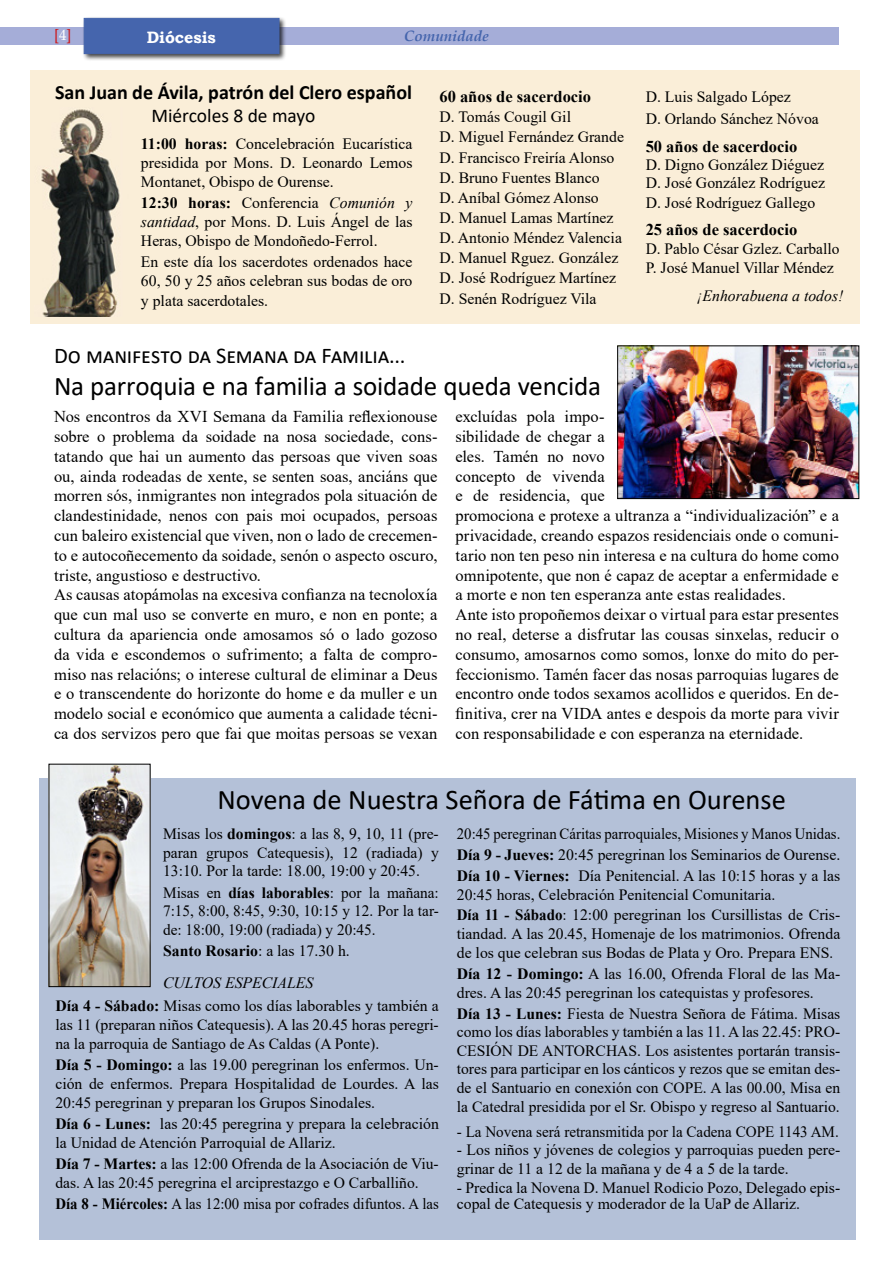
<style>
.page{position:relative;width:893px;height:1263px;background:#fff}
.page>*{position:absolute;margin:0;border:0;box-sizing:border-box;transform-origin:0 0}
.t1{font:28.5px "Calibri";color:#000}
.t2{font:27px "Calibri";letter-spacing:-.01em;color:#000}
.t3{font:22.5px "Calibri";color:#000}
.t4{font:700 20.25px "Calibri";color:#000}
.t5{font:19.5px "Calibri";color:#000}
.t6{font:16.5px/19.8px "Times New Roman";color:#000}
.t7{font:700 16.5px "Times New Roman";color:#000}
.t8{font:700 16.5px "Bookman Old Style";color:#fff}
.t9{font:15.75px/18.9px "Times New Roman";color:#000}
.t10{font:15.75px/21px "Times New Roman";color:#000;text-align:justify;scale:.94 1}
.t11{font:italic 15.75px/31.7px "Times New Roman";color:#000}
.t12{font:15.75px "Times New Roman";color:#000;scale:.96 1}
.t13{font:italic 700 15px "Book Antiqua";color:#4565ad}
.t14{font:15px "Book Antiqua";color:#cd171a}
.s1{color:#fff}
.s2{font-weight:700}
.s3{font-style:italic}
.s4{font-weight:700;font-style:normal}
.s5{font-style:normal}
</style>
<div class="page">
<div style="left:0;top:27px;width:839px;height:18px;background:#a5add8"></div>
<div style="left:82px;top:16px;width:205px;height:46px;background:#000;opacity:.75"></div>
<div style="left:84px;top:18px;width:195px;height:36px;background:#4565ad"></div>
<div style="left:30px;top:70px;width:829px;height:254px;background:#faeed8"></div>
<img style="left:41px;top:109px;width:79px;height:207px">
<img style="left:619px;top:348px;width:238px;height:149px">
<div style="left:617px;top:346px;width:242px;height:153px;border:1px solid #000"></div>
<div style="left:39px;top:778px;width:816px;height:461px;background:#b4c1d8"></div>
<img style="left:51px;top:766px;width:97px;height:219px">
<p class="t14" style="left:54px;top:24px;width:19px">[<span class="s1">4</span>]</p>
<p class="t8" style="left:147px;top:26px;width:71px">Diócesis</p>
<p class="t13" style="left:404px;top:26px;width:86px">Comunidade</p>
<p class="t4" style="left:55px;top:78px;width:359px">San Juan de Ávila, patrón del Clero español</p>
<p class="t5" style="left:151px;top:102px;width:166px">Miércoles 8 de mayo</p>
<p class="t9" style="left:141px;top:134px;width:273px;text-align:justify"><span class="s2">11:00 horas:</span> Concelebración Eucarística presidida por Mons. D. Leonardo Lemos Montanet, Obispo de Ourense.</p>
<p class="t9" style="left:141px;top:193px;width:273px;text-align:justify"><span class="s2">12:30 horas:</span> Conferencia <span class="s3">Comunión y santidad</span>, por Mons. D. Luis Ángel de las Heras, Obispo de Mondoñedo-Ferrol.</p>
<p class="t9" style="left:141px;top:252px;width:273px;line-height:19.4px;text-align:justify">En este día los sacerdotes ordenados hace 60, 50 y 25 años celebran sus bodas de oro y plata sacerdotales.</p>
<p class="t7" style="left:439px;top:85px;width:153px">60 años de sacerdocio</p>
<p class="t9" style="left:439px;top:107px;width:186px;line-height:20.1px">D. Tomás Cougil Gil<br>D. Miguel Fernández Grande<br>D. Francisco Freiría Alonso<br>D. Bruno Fuentes Blanco<br>D. Aníbal Gómez Alonso<br>D. Manuel Lamas Martínez<br>D. Antonio Méndez Valencia<br>D. Manuel Rguez. González<br>D. José Rodríguez Martínez<br>D. Senén Rodríguez Vila</p>
<h3 class="t3" style="left:54px;top:340px;width:353px">Do manifesto da Semana da Familia...</h3>
<h2 class="t2" style="left:54px;top:367px;width:548px">Na parroquia e na familia a soidade queda vencida</h2>
<p class="t9" style="left:646px;top:85px;width:175px;line-height:21.9px">D. Luis Salgado López<br>D. Orlando Sánchez Nóvoa</p>
<p class="t7" style="left:646px;top:134px;width:153px">50 años de sacerdocio</p>
<p class="t9" style="left:646px;top:155px;width:181px;line-height:18px">D. Digno González Diéguez<br>D. José González Rodríguez</p>
<p class="t9" style="left:646px;top:192px;width:171px">D. José Rodríguez Gallego</p>
<p class="t7" style="left:646px;top:218px;width:153px">25 años de sacerdocio</p>
<p class="t9" style="left:646px;top:239px;width:195px">D. Pablo César Gzlez. Carballo<br>P. José Manuel Villar Méndez</p>
<p class="t11" style="left:696px;top:279px;width:148px">¡Enhorabuena a todos!</p>
<p class="t6" style="left:54px;top:406px;width:385px">Nos encontros da XVI Semana da Familia reflexionouse sobre o problema da soidade na nosa sociedade, cons&shy;tatando que hai un aumento das persoas que viven soas ou, ainda rodeadas de xente, se senten soas, anciáns que morren sós, inmigrantes non integrados pola situación de clandestinidade, nenos con pais moi ocupados, persoas cun baleiro existencial que viven, non o lado de crecemen&shy;to e autocoñecemento da soidade, senón o aspecto oscuro, triste, angustioso e destructivo.<br>As causas atopámolas na excesiva confianza na tecnoloxía que cun mal uso se converte en muro, e non en ponte; a cultura da apariencia onde amosamos só o lado gozoso da vida e escondemos o sufrimento; a falta de compro&shy;miso nas relacións; o interese cultural de eliminar a Deus e o transcendente do horizonte do home e da muller e un modelo social e económico que aumenta a calidade técni&shy;ca dos servizos pero que fai que moitas persoas se vexan</p>
<p class="t6" style="left:455px;top:406px;width:385px">excluídas pola impo-<br>sibilidade de chegar a<br>eles. Tamén no novo<br>concepto de vivenda<br>e de residencia, que<br>promociona e protexe a ultranza a “individualización” e a privacidade, creando espazos residenciais onde o comuni&shy;tario non ten peso nin interesa e na cultura do home como omnipotente, que non é capaz de aceptar a enfermidade e a morte e non ten esperanza ante estas realidades.<br>Ante isto propoñemos deixar o virtual para estar presentes no real, deterse a disfrutar las cousas sinxelas, reducir o consumo, amosarnos como somos, lonxe do mito do per&shy;feccionismo. Tamén facer das nosas parroquias lugares de encontro onde todos sexamos acollidos e queridos. En de&shy;finitiva, crer na VIDA antes e despois da morte para vivir con responsabilidade e con esperanza na eternidade.</p>
<h1 class="t1" style="left:217px;top:779px;width:570px">Novena de Nuestra Señora de Fátima en Ourense</h1>
<p class="t9" style="left:163px;top:823px;width:277px;text-align:justify">Misas los <span class="s2">domingos</span>: a las 8, 9, 10, 11 (pre&shy;paran grupos Catequesis), 12 (radiada) y 13:10. Por la tarde: 18.00, 19:00 y 20:45.</p>
<p class="t9" style="left:163px;top:882px;width:277px;text-align:justify">Misas en <span class="s2">días laborables</span>: por la mañana:<br>7:15, 8:00, 8:45, 9:30, 10:15 y 12. Por la tar&shy;de: 18:00, 19:00 (radiada) y 20:45.</p>
<p class="t11" style="left:163px;top:935px;width:188px"><span class="s4">Santo Rosario</span><span class="s5">: a las 17.30 h.<br></span>CULTOS ESPECIALES</p>
<p class="t9" style="left:55px;top:996px;width:385px;text-align:justify"><span class="s2">Día 4 - Sábado:</span> Misas como los días laborables y también a las 11 (preparan niños Catequesis). A las 20.45 horas peregri&shy;na la parroquia de Santiago de As Caldas (A Ponte).</p>
<p class="t9" style="left:55px;top:1055px;width:385px;text-align:justify"><span class="s2">Día 5 - Domingo:</span> a las 19.00 peregrinan los enfermos. Un&shy;ción de enfermos. Prepara Hospitalidad de Lourdes. A las 20:45 peregrinan y preparan los Grupos Sinodales.</p>
<p class="t9" style="left:55px;top:1113px;width:385px"><span class="s2">Día 6 - Lunes:</span> las 20:45 peregrina y prepara la celebración la Unidad de Atención Parroquial de Allariz.</p>
<p class="t9" style="left:55px;top:1153px;width:385px"><span class="s2">Día 7 - Martes:</span> a las 12:00 Ofrenda de la Asociación de Viu&shy;das. A las 20:45 peregrina el arciprestazgo e O Carballiño.</p>
<p class="t10" style="left:55px;top:1192px;width:409px"><span class="s2">Día 8 - Miércoles:</span> A las 12:00 misa por cofrades difuntos. A las</p>
<p class="t10" style="left:457px;top:822px;width:409px">20:45 peregrinan Cáritas parroquiales, Misiones y Manos Unidas.<br><span class="s2">Día 9 - Jueves:</span> 20:45 peregrinan los Seminarios de Ourense.<br><span class="s2">Día 10 - Viernes:</span> Día Penitencial. A las 10:15 horas y a las</p>
<p class="t9" style="left:457px;top:883px;width:385px;line-height:20.7px">20:45 horas, Celebración Penitencial Comunitaria.<br><span class="s2">Día 11 - Sábado</span>: 12:00 peregrinan los Cursillistas de Cris-</p>
<p class="t9" style="left:457px;top:924px;width:385px">tiandad. A las 20.45, Homenaje de los matrimonios. Ofrenda de los que celebran sus Bodas de Plata y Oro. Prepara ENS.</p>
<p class="t9" style="left:457px;top:964px;width:385px"><span class="s2">Día 12 - Domingo:</span> A las 16.00, Ofrenda Floral de las Ma&shy;dres. A las 20:45 peregrinan los catequistas y profesores.</p>
<p class="t9" style="left:457px;top:1003px;width:385px;text-align:justify"><span class="s2">Día 13 - Lunes:</span> Fiesta de Nuestra Señora de Fátima. Misas como los días laborables y también a las 11. A las 22.45: PRO-CESIÓN DE ANTORCHAS. Los asistentes portarán transis&shy;tores para participar en los cánticos y rezos que se emitan des&shy;de el Santuario en conexión con COPE. A las 00.00, Misa en la Catedral presidida por el Sr. Obispo y regreso al Santuario.</p>
<p class="t12" style="left:457px;top:1120px;width:399px">- La Novena será retransmitida por la Cadena COPE 1143 AM.</p>
<p class="t9" style="left:457px;top:1140px;width:385px">- Los niños y jóvenes de colegios y parroquias pueden pere&shy;grinar de 11 a 12 de la mañana y de 4 a 5 de la tarde.</p>
<p class="t9" style="left:457px;top:1178px;width:385px;line-height:16.5px">- Predica la Novena D. Manuel Rodicio Pozo, Delegado epis&shy;copal de Catequesis y moderador de la UaP de Allariz.</p>
</div>
